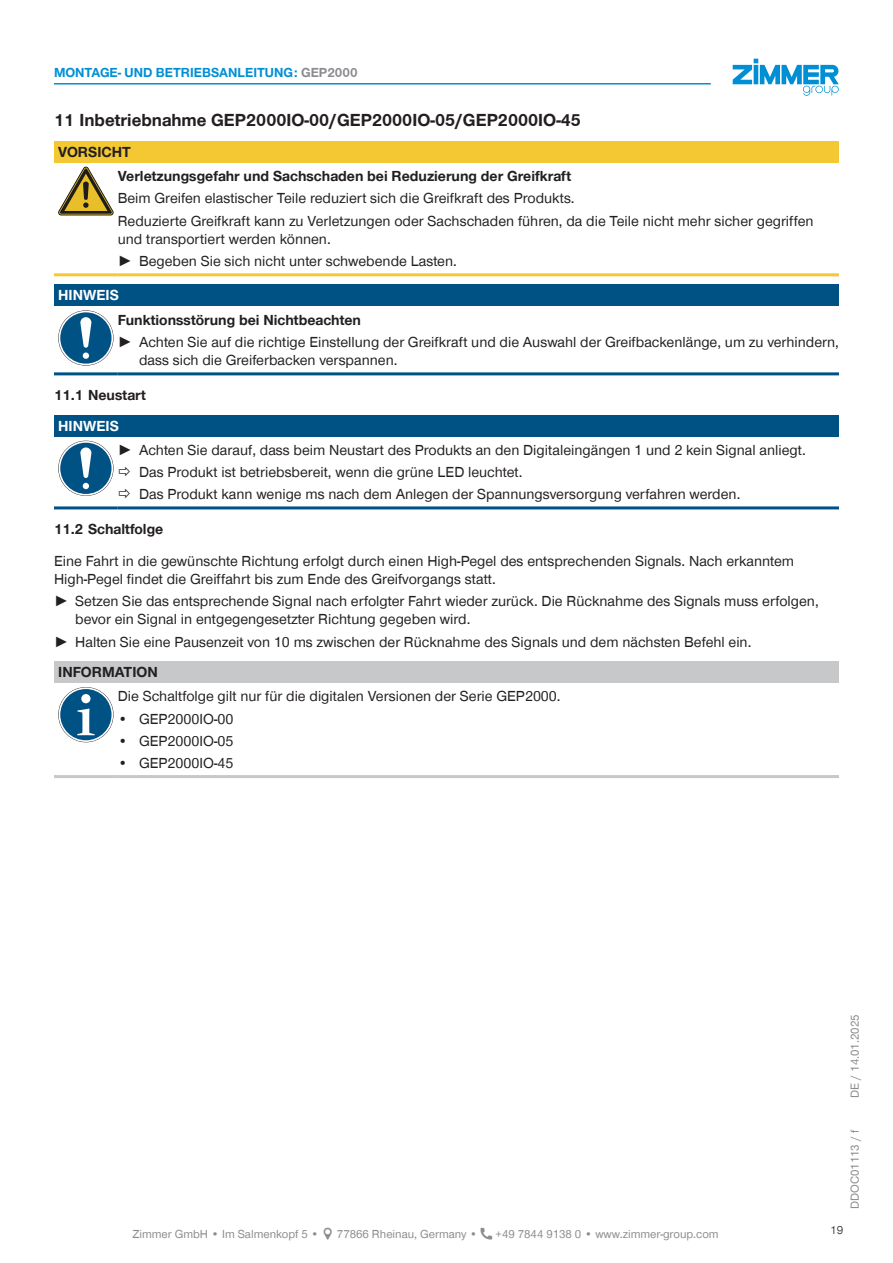
<style>
.page{position:relative;width:893px;height:1263px;background:#fff}
.page>*{position:absolute;margin:0;border:0;box-sizing:border-box;transform-origin:0 0}
.t1{font:700 18px "Zimmer Group Sans Global";color:#231f20}
.CB_AF_TD-Text{font:15px/18px "Zimmer Group Sans Global";color:#231f20}
.CB_AF_TD-Text-2{font:700 15px "Zimmer Group Sans Global";color:#231f20}
.CB_AF_TD-Signalwort{font:700 15px "Zimmer Group Sans Global";color:#231f20}
.CB_AF_TD-Signalwort-2{font:700 15px "Zimmer Group Sans Global";color:#fff}
.CB_AF_TD-Kopfzeile{font:700 13.5px "Zimmer Group Sans Global";color:#008fd5}
.CB_AF_TD-Fusszeile{font:12px "Zimmer Group Sans Global";color:#8a8c8f}
.CB_AF_TD-Seitenrand{font:12px "Zimmer Group Sans";color:#8a8c8f}
.CB_AF_Seitenzahl_rechts{font:300 12px "Zimmer Group Sans";color:#231f20}
.s1{color:#8a8c8f}
.s2{font-family:"Zimmer Group Sans"}
</style>
<div class="page">
<svg style="left:733px;top:59px;width:106px;height:37px"></svg>
<div style="left:54px;top:141px;width:785px;height:22px;background:#f3c832"></div>
<hr style="left:54px;top:273px;width:64px;height:3px;background:#f3c832">
<hr style="left:118px;top:273px;width:721px;height:3px;background:#f3c832">
<svg style="left:58px;top:167px;width:56px;height:48px"></svg>
<div style="left:54px;top:285px;width:785px;height:21px;background:#005285"></div>
<hr style="left:54px;top:372px;width:64px;height:3px;background:#005285">
<hr style="left:118px;top:372px;width:721px;height:3px;background:#005285">
<svg style="left:58px;top:310px;width:56px;height:56px"></svg>
<svg style="left:59px;top:311px;width:54px;height:54px"></svg>
<div style="left:60px;top:312px;width:52px;height:52px;background:#005285;border-radius:50%"></div>
<div style="left:83px;top:352px;width:6px;height:7px;background:#fff;border-radius:50%"></div>
<svg style="left:80px;top:317px;width:11px;height:31px"></svg>
<div style="left:54px;top:415px;width:785px;height:21px;background:#005285"></div>
<hr style="left:54px;top:506px;width:64px;height:3px;background:#005285">
<hr style="left:118px;top:506px;width:721px;height:3px;background:#005285">
<svg style="left:58px;top:441px;width:56px;height:55px"></svg>
<svg style="left:59px;top:441px;width:54px;height:55px"></svg>
<div style="left:60px;top:443px;width:52px;height:51px;background:#005285;border-radius:50%"></div>
<svg style="left:80px;top:447px;width:11px;height:42px"></svg>
<div style="left:54px;top:661px;width:785px;height:22px;background:#c7c8ca"></div>
<hr style="left:54px;top:775px;width:64px;height:3px;background:#c7c8ca">
<hr style="left:118px;top:775px;width:721px;height:3px;background:#c7c8ca">
<svg style="left:58px;top:687px;width:56px;height:55px"></svg>
<svg style="left:59px;top:687px;width:54px;height:55px"></svg>
<div style="left:60px;top:689px;width:52px;height:51px;background:#005285;border-radius:50%"></div>
<svg style="left:77px;top:708px;width:18px;height:27px"></svg>
<div style="left:81px;top:694px;width:9px;height:9px;background:#fff;border-radius:50%"></div>
<hr style="left:54px;top:83px;width:657px;height:2px;background:#008fd5">
<p class="CB_AF_TD-Kopfzeile" style="left:54px;top:65px;width:305px">MONTAGE- UND BETRIEBSANLEITUNG: <span class="s1">GEP2000</span></p>
<p class="t1" style="left:54px;top:110px;width:529px">11 Inbetriebnahme GEP2000IO-00/GEP2000IO-05/GEP2000IO-45</p>
<p class="CB_AF_TD-Signalwort" style="left:58px;top:143px;width:74px">VORSICHT</p>
<p class="CB_AF_TD-Text-2" style="left:118px;top:167px;width:455px">Verletzungsgefahr und Sachschaden bei Reduzierung der Greifkraft</p>
<p class="CB_AF_TD-Text" style="left:118px;top:189px;width:458px">Beim Greifen elastischer Teile reduziert sich die Greifkraft des Produkts.</p>
<p class="CB_AF_TD-Text" style="left:118px;top:211px;width:697px">Reduzierte Greifkraft kann zu Verletzungen oder Sachschaden führen, da die Teile nicht mehr sicher gegriffen und transportiert werden können.</p>
<p class="CB_AF_TD-Text" style="left:118px;top:252px;width:341px"><span class="s2">►</span> Begeben Sie sich nicht unter schwebende Lasten.</p>
<p class="CB_AF_TD-Signalwort-2" style="left:58px;top:286px;width:62px">HINWEIS</p>
<p class="CB_AF_TD-Text-2" style="left:118px;top:311px;width:245px">Funktionsstörung bei Nichtbeachten</p>
<p class="CB_AF_TD-Text" style="left:139px;top:333px;width:701px;text-indent:-21px"><span class="s2">►</span> Achten Sie auf die richtige Einstellung der Greifkraft und die Auswahl der Greifbackenlänge, um zu verhindern, dass sich die Greiferbacken verspannen.</p>
<p class="CB_AF_TD-Text-2" style="left:54px;top:386px;width:94px">11.1 Neustart</p>
<p class="CB_AF_TD-Signalwort-2" style="left:58px;top:417px;width:62px">HINWEIS</p>
<p class="CB_AF_TD-Text" style="left:118px;top:441px;width:689px"><span class="s2">►</span> Achten Sie darauf, dass beim Neustart des Produkts an den Digitaleingängen 1 und 2 kein Signal anliegt.</p>
<p class="CB_AF_TD-Text" style="left:139px;top:463px;width:385px">Das Produkt ist betriebsbereit, wenn die grüne LED leuchtet.</p>
<p class="CB_AF_TD-Text" style="left:139px;top:485px;width:603px">Das Produkt kann wenige ms nach dem Anlegen der Spannungsversorgung verfahren werden.</p>
<p class="CB_AF_TD-Text-2" style="left:54px;top:520px;width:111px">11.2 Schaltfolge</p>
<p class="CB_AF_TD-Text" style="left:54px;top:551px;width:742px">Eine Fahrt in die gewünschte Richtung erfolgt durch einen High-Pegel des entsprechenden Signals. Nach erkanntem<br>High-Pegel findet die Greiffahrt bis zum Ende des Greifvorgangs statt.</p>
<p class="CB_AF_TD-Text" style="left:75px;top:592px;width:745px;text-indent:-21px"><span class="s2">►</span> Setzen Sie das entsprechende Signal nach erfolgter Fahrt wieder zurück. Die Rücknahme des Signals muss erfolgen, bevor ein Signal in entgegengesetzter Richtung gegeben wird.</p>
<p class="CB_AF_TD-Text" style="left:54px;top:632px;width:699px"><span class="s2">►</span> Halten Sie eine Pausenzeit von 10 ms zwischen der Rücknahme des Signals und dem nächsten Befehl ein.</p>
<p class="CB_AF_TD-Signalwort" style="left:58px;top:663px;width:101px">INFORMATION</p>
<p class="CB_AF_TD-Text" style="left:118px;top:687px;width:444px">Die Schaltfolge gilt nur für die digitalen Versionen der Serie GEP2000.</p>
<p class="CB_AF_TD-Text" style="left:118px;top:709px;width:117px">• GEP2000IO-00</p>
<p class="CB_AF_TD-Text" style="left:118px;top:732px;width:117px">• GEP2000IO-05</p>
<p class="CB_AF_TD-Text" style="left:118px;top:754px;width:117px">• GEP2000IO-45</p>
<p class="CB_AF_TD-Seitenrand" style="left:847px;top:1097px;width:85px;rotate:-90deg">DE / 14.01.2025</p>
<p class="CB_AF_TD-Seitenrand" style="left:847px;top:1209px;width:81px;rotate:-90deg">DDOC01113 / f</p>
<p class="CB_AF_TD-Fusszeile" style="left:132px;top:1227px;width:188px">Zimmer GmbH • Im Salmenkopf 5 •</p>
<p class="CB_AF_TD-Fusszeile" style="left:337px;top:1227px;width:142px">77866 Rheinau, Germany •</p>
<p class="CB_AF_TD-Fusszeile" style="left:496px;top:1227px;width:225px">+49 7844 9138 0 • www.zimmer-group.com</p>
<p class="CB_AF_Seitenzahl_rechts" style="left:830px;top:1222px;width:15px">19</p>
</div>
